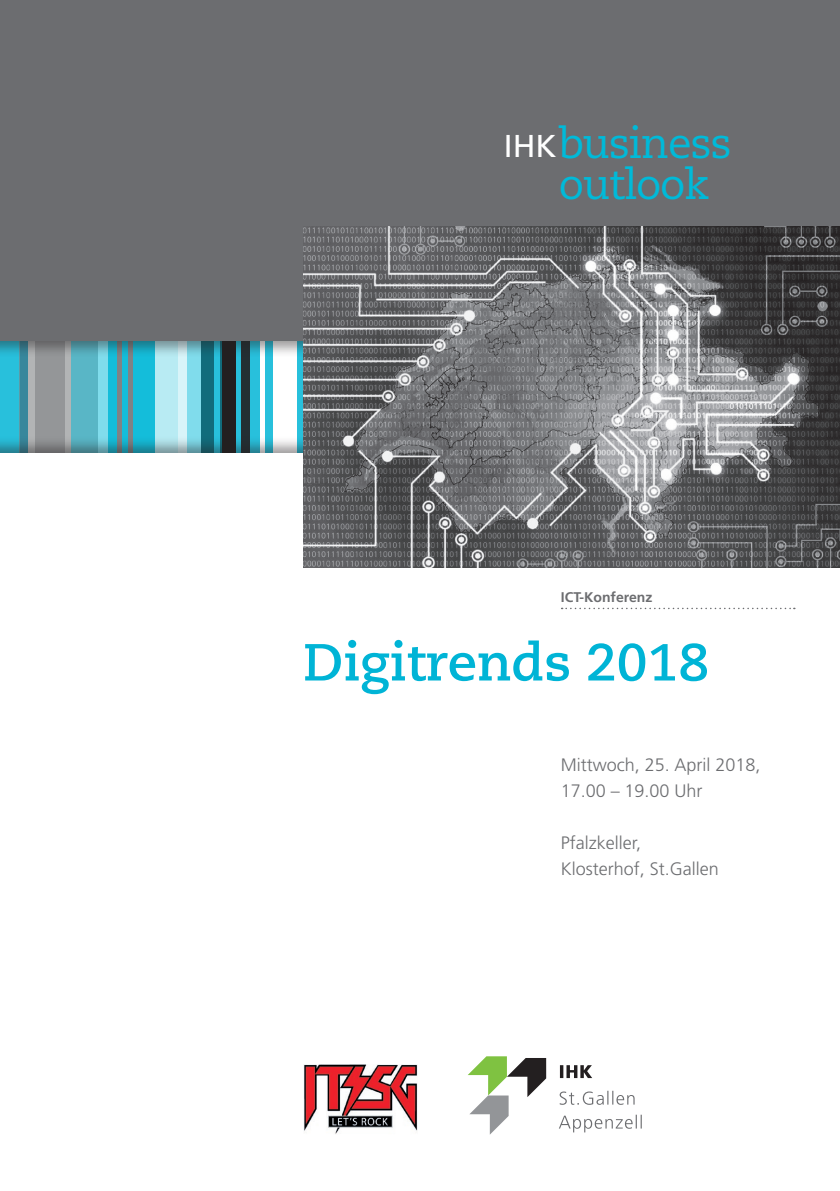
<style>
.page{position:relative;width:840px;height:1191px;background:#fff}
.page>*{position:absolute;margin:0;border:0;box-sizing:border-box;transform-origin:0 0}
.t1{font:700 52px "Caecilia LT Std";color:#00b4d6}
.t2{font:42.4px/40.6px "Caecilia LT Std";letter-spacing:-.03em;color:#00bad9}
.t3{font:300 18px/26px "Frutiger LT Std";color:#6c6d70}
.t4{font:700 14px "Frutiger LT Std";color:#6c6d70}
.s1{font-family:"Frutiger LT Std";font-size:31.6px;color:#fff}
</style>
<div class="page">
<svg style="left:225px;top:309px;width:102px;height:176px;background:#29aec6"></svg>
<svg style="left:0;top:309px;width:28px;height:176px;background:#2cb5cf"></svg>
<svg style="left:201px;top:309px;width:34px;height:176px;background:#233539"></svg>
<svg style="left:28px;top:358px;width:43px;height:78px"></svg>
<svg style="left:71px;top:358px;width:151px;height:78px;background:#41b6ca"></svg>
<svg style="left:273px;top:309px;width:24px;height:176px"></svg>
<svg style="left:20px;top:309px;width:8px;height:176px"></svg>
<svg style="left:260px;top:309px;width:5px;height:176px"></svg>
<svg style="left:117px;top:309px;width:4px;height:176px"></svg>
<svg style="left:128px;top:309px;width:4px;height:176px"></svg>
<svg style="left:155px;top:358px;width:31px;height:78px;background:#c0edf4"></svg>
<div style="left:241px;top:309px;width:8px;height:176px;background:#232f33"></div>
<svg style="left:214px;top:309px;width:5px;height:176px"></svg>
<svg style="left:35px;top:309px;width:29px;height:176px;background:#8e9092"></svg>
<div style="left:0;top:0;width:839px;height:340px;background:#6c6d70"></div>
<div style="left:0;top:454px;width:839px;height:737px;background:#fff"></div>
<img style="left:303px;top:227px;width:536px;height:340px">
<svg style="left:561px;top:607px;width:233px;height:2px"></svg>
<img style="left:303px;top:1064px;width:114px;height:70px">
<svg style="left:468px;top:1056px;width:78px;height:78px"></svg>
<svg style="left:559px;top:1114px;width:82px;height:18px"></svg>
<svg style="left:559px;top:1090px;width:75px;height:14px"></svg>
<svg style="left:559px;top:1065px;width:33px;height:13px"></svg>
<h2 class="t2" style="left:558px;top:124px;width:174px;text-indent:-55px"><span class="s1">IHK</span>business outlook</h2>
<p class="t4" style="left:560px;top:589px;width:93px">ICT-Konferenz</p>
<h1 class="t1" style="left:303px;top:631px;width:407px">Digitrends 2018</h1>
<p class="t3" style="left:560px;top:751px;width:201px">Mittwoch, 25. April 2018,<br>17.00 – 19.00 Uhr</p>
<p class="t3" style="left:560px;top:829px;width:159px">Pfalzkeller,<br>Klosterhof, St.Gallen</p>
</div>
